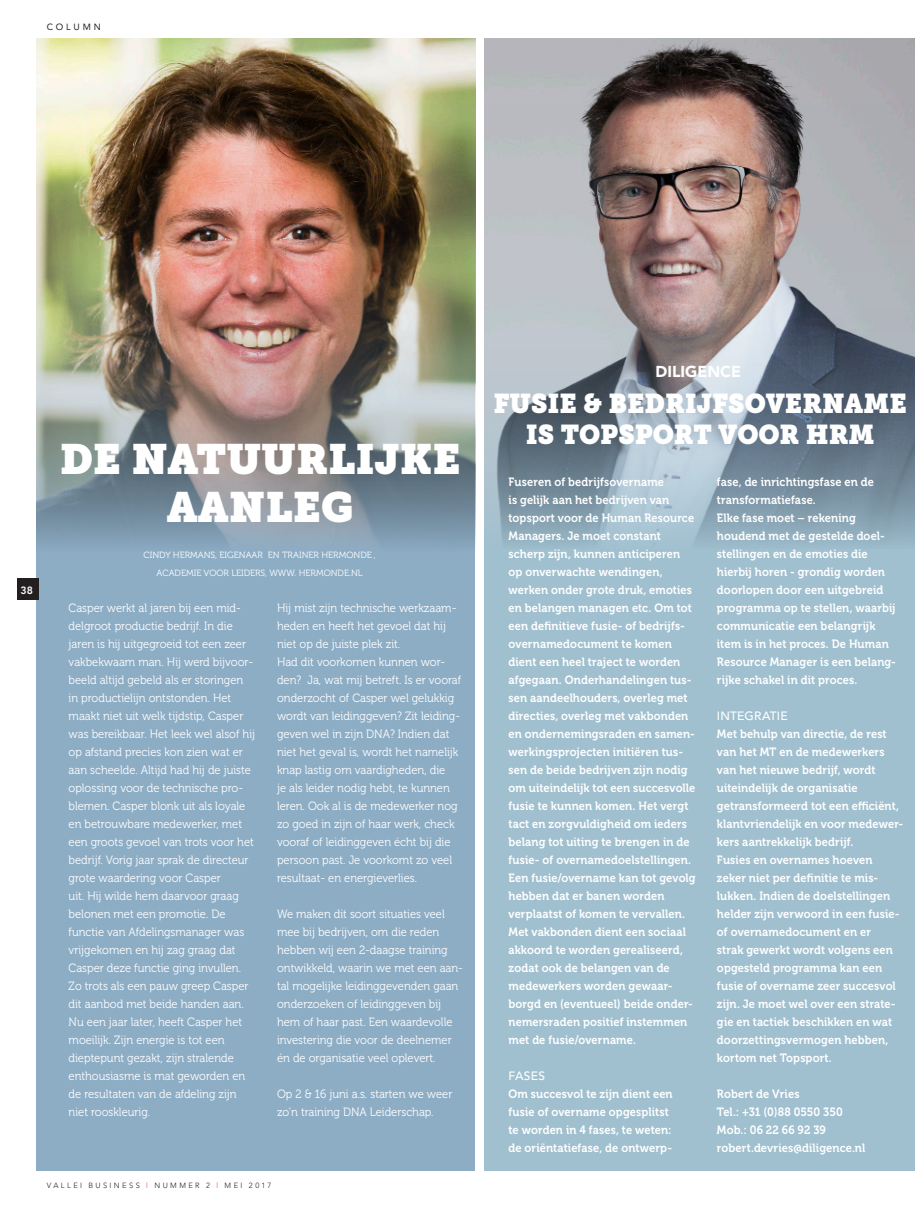
<style>
.page{position:relative;width:915px;height:1212px;background:#fff}
.page>*{position:absolute;margin:0;border:0;box-sizing:border-box;transform-origin:0 0}
.t1{font:42px/48px "Museo Slab";color:#fff;text-align:center}
.t2{font:27px/31.5px "Museo Slab";color:#fff;text-align:center;scale:.96 1}
.t3{font:900 15.75px "Avenir";color:#fff}
.t4{font:12px/18px "Museo 700";letter-spacing:.01em;color:#fff;scale:.92 1}
.t5{font:12px/18px "Museo 300";color:#fff;scale:.93 1}
.t6{font:500 12px "Avenir";letter-spacing:.01em;color:#fff}
.t7{font:800 10.5px "Avenir";color:#fff}
.t8{font:9px/18px "Museo 300";color:#fff;text-align:center}
.t9{font:9px "Avenir";letter-spacing:.325em;color:#231f20}
.t10{font:300 7.5px "Avenir";letter-spacing:.32em;color:#231f20}
.s1{color:#d81c23}
</style>
<div class="page">
<div style="left:484px;top:38px;width:430px;height:1132px;background:#a0c0d0"></div>
<img style="left:484px;top:38px;width:430px;height:505px">
<div style="left:37px;top:38px;width:438px;height:1132px;background:#8dadc5"></div>
<img style="left:37px;top:38px;width:438px;height:506px">
<div style="left:17px;top:578px;width:21px;height:22px;background:#231f20"></div>
<p class="t9" style="left:47px;top:22px;width:56px">COLUMN</p>
<p class="t7" style="left:20px;top:584px;width:14px">38</p>
<h1 class="t1" style="left:60px;top:435px;width:402px">DE NATUURLIJKE<br>AANLEG</h1>
<p class="t8" style="left:143px;top:546px;width:233px">CINDY HERMANS, EIGENAAR EN TRAINER HERMONDE ,<br>ACADEMIE VOOR LEIDERS, WWW. HERMONDE.NL</p>
<p class="t5" style="left:69px;top:599px;width:202px">Casper werkt al jaren bij een mid&shy;delgroot productie bedrijf. In die jaren is hij uitgegroeid tot een zeer vakbekwaam man. Hij werd bijvoor&shy;beeld altijd gebeld als er storingen in productielijn ontstonden. Het maakt niet uit welk tijdstip, Casper was bereikbaar. Het leek wel alsof hij op afstand precies kon zien wat er aan scheelde. Altijd had hij de juiste oplossing voor de technische pro&shy;blemen. Casper blonk uit als loyale en betrouwbare medewerker, met een groots gevoel van trots voor het bedrijf. Vorig jaar sprak de directeur grote waardering voor Casper<br>uit. Hij wilde hem daarvoor graag belonen met een promotie. De functie van Afdelingsmanager was vrijgekomen en hij zag graag dat Casper deze functie ging invullen.<br>Zo trots als een pauw greep Casper dit aanbod met beide handen aan.<br>Nu een jaar later, heeft Casper het moeilijk. Zijn energie is tot een dieptepunt gezakt, zijn stralende enthousiasme is mat geworden en de resultaten van de afdeling zijn niet rooskleurig.</p>
<p class="t5" style="left:277px;top:599px;width:199px">Hij mist zijn technische werkzaam&shy;heden en heeft het gevoel dat hij niet op de juiste plek zit.<br>Had dit voorkomen kunnen wor&shy;den? Ja, wat mij betreft. Is er vooraf onderzocht of Casper wel gelukkig wordt van leidinggeven? Zit leiding&shy;geven wel in zijn DNA? Indien dat niet het geval is, wordt het namelijk knap lastig om vaardigheden, die<br>je als leider nodig hebt, te kunnen leren. Ook al is de medewerker nog zo goed in zijn of haar werk, check vooraf of leidinggeven écht bij die persoon past. Je voorkomt zo veel resultaat- en energieverlies.</p>
<p class="t5" style="left:277px;top:905px;width:201px">We maken dit soort situaties veel mee bij bedrijven, om die reden hebben wij een 2-daagse training ontwikkeld, waarin we met een aan&shy;tal mogelijke leidinggevenden gaan onderzoeken of leidinggeven bij hem of haar past. Een waardevolle investering die voor de deelnemer én de organisatie veel oplevert.</p>
<p class="t5" style="left:277px;top:1085px;width:190px">Op 2 &amp; 16 juni a.s. starten we weer zo’n training DNA Leiderschap.</p>
<p class="t10" style="left:47px;top:1181px;width:226px">VALLEI BUSINESS <span class="s1">|</span> NUMMER 2 <span class="s1">|</span> MEI 2017</p>
<h3 class="t3" style="left:655px;top:361px;width:87px">DILIGENCE</h3>
<h2 class="t2" style="left:493px;top:388px;width:432px">FUSIE &amp; BEDRIJFSOVERNAME<br>IS TOPSPORT VOOR HRM</h2>
<p class="t4" style="left:508px;top:473px;width:205px">Fuseren of bedrijfsovername<br>is gelijk aan het bedrijven van topsport voor de Human Resource<br>Managers. Je moet constant scherp zijn, kunnen anticiperen op onverwachte wendingen, werken onder grote druk, emoties en belangen managen etc. Om tot een definitieve fusie- of bedrijfs&shy;overnamedocument te komen dient een heel traject te worden afgegaan. Onderhandelingen tus&shy;sen aandeelhouders, overleg met directies, overleg met vakbonden en ondernemingsraden en samen&shy;werkingsprojecten initiëren tus&shy;sen de beide bedrijven zijn nodig om uiteindelijk tot een succesvolle fusie te kunnen komen. Het vergt tact en zorgvuldigheid om ieders belang tot uiting te brengen in de fusie- of overnamedoelstellingen.<br>Een fusie/overname kan tot gevolg hebben dat er banen worden verplaatst of komen te vervallen.<br>Met vakbonden dient een sociaal akkoord te worden gerealiseerd, zodat ook de belangen van de medewerkers worden gewaar&shy;borgd en (eventueel) beide onder&shy;nemersraden positief instemmen met de fusie/overname.</p>
<p class="t6" style="left:508px;top:1069px;width:38px">FASES</p>
<p class="t4" style="left:508px;top:1085px;width:180px">Om succesvol te zijn dient een fusie of overname opgesplitst te worden in 4 fases, te weten: de oriëntatiefase, de ontwerp-</p>
<p class="t4" style="left:716px;top:473px;width:196px">fase, de inrichtingsfase en de transformatiefase.<br>Elke fase moet – rekening houdend met de gestelde doel&shy;stellingen en de emoties die hierbij horen - grondig worden doorlopen door een uitgebreid programma op te stellen, waarbij communicatie een belangrijk item is in het proces. De Human<br>Resource Manager is een belang&shy;rijke schakel in dit proces.</p>
<p class="t6" style="left:716px;top:709px;width:72px">INTEGRATIE</p>
<p class="t4" style="left:716px;top:725px;width:204px">Met behulp van directie, de rest van het MT en de medewerkers van het nieuwe bedrijf, wordt uiteindelijk de organisatie getransformeerd tot een efficiënt, klantvriendelijk en voor medewer&shy;kers aantrekkelijk bedrijf.<br>Fusies en overnames hoeven zeker niet per definitie te mis&shy;lukken. Indien de doelstellingen helder zijn verwoord in een fusie&shy;of overnamedocument en er<br>strak gewerkt wordt volgens een opgesteld programma kan een fusie of overname zeer succesvol zijn. Je moet wel over een strate&shy;gie en tactiek beschikken en wat doorzettingsvermogen hebben, kortom net Topsport.</p>
<p class="t4" style="left:716px;top:1085px;width:163px">Robert de Vries<br>Tel.: +31 (0)88 0550 350<br>Mob.: 06 22 66 92 39 robert.devries@diligence.nl</p>
</div>
